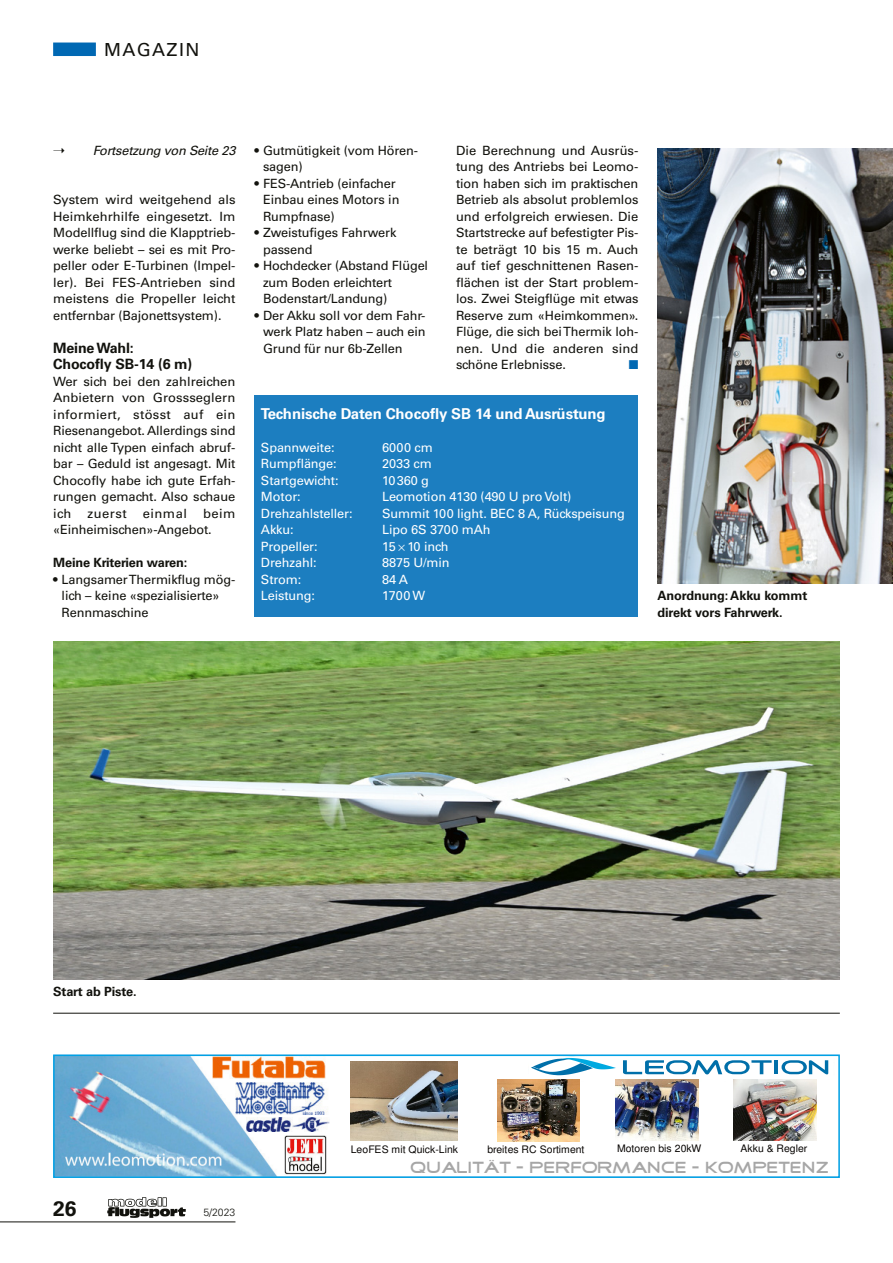
<style>
.page{position:relative;width:893px;height:1263px;background:#fff}
.page>*{position:absolute;margin:0;border:0;box-sizing:border-box;transform-origin:0 0}
.t1{font:700 21px "Univers LT Std";color:#12120d}
.t2{font:18px "Univers LT Std";letter-spacing:.08em;color:#12120d}
.t3{font:16.35px "Leodolter";color:#a6a6a6}
.t4{font:700 15px "Univers LT Std";letter-spacing:-.01em;color:#fff}
.t5{font:700 14.25px/16.5px "Univers LT Std";letter-spacing:-.01em;color:#12120d}
.t6{font:12.75px/16.5px "Univers LT Std";letter-spacing:-.01em;color:#12120d}
.t7{font:12.75px "Univers LT Std";letter-spacing:-.01em;color:#fff}
.t8{font:700 12.75px/16.5px "Univers LT Std";letter-spacing:-.01em;color:#12120d}
.t9{font:italic 12.75px "Univers LT Std";letter-spacing:-.015em;color:#12120d}
.t10{font:12.75px "Zapf Dingbats Std";color:#0068b3}
.t11{font:300 10.5px "Univers LT Std";color:#12120d}
.t12{font:10.35px "Helvetica";color:#060300}
.s1{font-weight:300}
</style>
<div class="page">
<img style="left:108px;top:1197px;width:77px;height:21px">
<hr style="left:0;top:1221px;width:235px;height:1px;background:#12120d">
<div style="left:53px;top:43px;width:43px;height:13px;background:#0068b3"></div>
<img style="left:53px;top:642px;width:787px;height:338px">
<img style="left:657px;top:148px;width:236px;height:436px">
<div style="left:255px;top:396px;width:383px;height:221px;background:#1c7ec0"></div>
<hr style="left:53px;top:1013px;width:787px;height:1px;background:#12120d">
<svg style="left:55px;top:1056px;width:783px;height:120px"></svg>
<img style="left:236px;top:1082px;width:104px;height:32px">
<img style="left:212px;top:1056px;width:113px;height:23px">
<img style="left:285px;top:1136px;width:42px;height:38px">
<img style="left:247px;top:1118px;width:82px;height:13px">
<img style="left:615px;top:1079px;width:83px;height:62px">
<img style="left:733px;top:1079px;width:83px;height:61px">
<img style="left:351px;top:1061px;width:106px;height:79px">
<img style="left:497px;top:1080px;width:83px;height:61px">
<div style="left:53px;top:1054px;width:787px;height:124px;border:1px solid #00a1e5"></div>
<div style="left:529px;top:1057px;width:303px;height:21px;background:#fff"></div>
<svg style="left:531px;top:1058px;width:85px;height:17px"></svg>
<svg style="left:781px;top:1060px;width:47px;height:14px"></svg>
<hr style="left:775px;top:1060px;width:3px;height:14px;background:#006fa9">
<svg style="left:623px;top:1060px;width:149px;height:14px"></svg>
<h2 class="t2" style="left:104px;top:39px;width:97px">MAGAZIN</h2>
<p class="t9" style="left:93px;top:143px;width:144px">Fortsetzung von Seite 23</p>
<p class="t6" style="left:53px;top:191px;width:184px;text-align:justify">System wird weitgehend als Heimkehrhilfe eingesetzt. Im Modellflug sind die Klapptrieb&shy;werke beliebt – sei es mit Pro&shy;peller oder E-Turbinen (Impel&shy;ler). Bei FES-Antrieben sind meistens die Propeller leicht entfernbar (Bajonettsystem).</p>
<p class="t5" style="left:53px;top:340px;width:141px">Meine Wahl:<br>Chocofly SB-14 (6 m)</p>
<p class="t6" style="left:53px;top:373px;width:184px;text-align:justify">Wer sich bei den zahlreichen Anbietern von Grossseglern informiert, stösst auf ein Riesenangebot. Allerdings sind nicht alle Typen einfach abruf&shy;bar – Geduld ist angesagt. Mit Chocofly habe ich gute Erfah&shy;rungen gemacht. Also schaue ich</p>
<p class="t6" style="left:53px;top:505px;width:184px;text-indent:150px">beim «Einheimischen»-Angebot.</p>
<p class="t8" style="left:53px;top:555px;width:136px">Meine Kriterien waren:</p>
<p class="t6" style="left:62px;top:571px;width:175px;text-indent:-8px">• Langsamer Thermikflug mög&shy;lich – keine «spezialisierte»<br>Rennmaschine</p>
<p class="t6" style="left:87px;top:505px;width:41px">zuerst</p>
<p class="t6" style="left:143px;top:505px;width:46px">einmal</p>
<p class="t6" style="left:263px;top:142px;width:157px;text-indent:-8px">• Gutmütigkeit (vom Hören&shy;sagen)</p>
<p class="t6" style="left:263px;top:175px;width:138px;text-indent:-8px">• FES-Antrieb (einfacher<br>Einbau eines Motors in<br>Rumpfnase)</p>
<p class="t6" style="left:263px;top:224px;width:135px;text-indent:-8px">• Zweistufiges Fahrwerk passend</p>
<p class="t6" style="left:263px;top:257px;width:167px;text-indent:-8px">• Hochdecker (Abstand Flügel zum Boden erleichtert<br>Bodenstart/Landung)</p>
<p class="t6" style="left:263px;top:307px;width:164px;text-align:justify;text-indent:-8px">• Der Akku soll vor dem Fahr&shy;werk Platz haben – auch ein Grund für nur 6b-Zellen</p>
<p class="t6" style="left:456px;top:142px;width:184px;text-align:justify">Die Berechnung und Ausrüs&shy;tung des Antriebs bei Leomo&shy;tion haben sich im praktischen Betrieb als absolut problemlos und erfolgreich erwiesen. Die Startstrecke auf befestigter Pis&shy;te beträgt 10 bis 15 m. Auch auf tief geschnittenen Rasen&shy;flächen ist der Start problem&shy;los. Zwei Steigflüge mit etwas Reserve zum «Heimkommen».<br>Flüge, die sich bei Thermik loh&shy;nen. Und die anderen sind schöne Erlebnisse.</p>
<p class="t10" style="left:629px;top:359px;width:11px">■</p>
<p class="t4" style="left:261px;top:405px;width:346px">Technische Daten Chocofly SB 14 und Ausrüstung</p>
<p class="t7" style="left:261px;top:440px;width:75px">Spannweite:</p>
<p class="t7" style="left:382px;top:440px;width:52px">6000 cm</p>
<p class="t7" style="left:261px;top:456px;width:77px">Rumpflänge:</p>
<p class="t7" style="left:382px;top:456px;width:51px">2033 cm</p>
<p class="t7" style="left:261px;top:473px;width:79px">Startgewicht:</p>
<p class="t7" style="left:382px;top:473px;width:48px">10360 g</p>
<p class="t7" style="left:261px;top:489px;width:41px">Motor:</p>
<p class="t7" style="left:382px;top:489px;width:191px">Leomotion 4130 (490 U pro Volt)</p>
<p class="t7" style="left:261px;top:506px;width:93px">Drehzahlsteller:</p>
<p class="t7" style="left:382px;top:506px;width:244px">Summit 100 light. BEC 8 A, Rückspeisung</p>
<p class="t7" style="left:261px;top:522px;width:34px">Akku:</p>
<p class="t7" style="left:382px;top:522px;width:110px">Lipo 6S 3700 mAh</p>
<p class="t7" style="left:261px;top:539px;width:58px">Propeller:</p>
<p class="t7" style="left:382px;top:539px;width:68px">15<span class="s1">×</span>10 inch</p>
<p class="t7" style="left:261px;top:555px;width:57px">Drehzahl:</p>
<p class="t7" style="left:382px;top:555px;width:69px">8875 U/min</p>
<p class="t7" style="left:261px;top:572px;width:42px">Strom:</p>
<p class="t7" style="left:382px;top:572px;width:27px">84 A</p>
<p class="t7" style="left:261px;top:588px;width:56px">Leistung:</p>
<p class="t7" style="left:382px;top:588px;width:45px">1700 W</p>
<p class="t8" style="left:657px;top:588px;width:151px">Anordnung: Akku kommt direkt vors Fahrwerk.</p>
<p class="t8" style="left:53px;top:984px;width:85px">Start ab Piste.</p>
<h1 class="t1" style="left:53px;top:1196px;width:25px">26</h1>
<p class="t11" style="left:203px;top:1206px;width:34px">5/2023</p>
<p class="t12" style="left:351px;top:1145px;width:109px">LeoFES mit Quick-Link</p>
<p class="t12" style="left:487px;top:1145px;width:99px">breites RC Sortiment</p>
<p class="t12" style="left:617px;top:1144px;width:86px">Motoren bis 20kW</p>
<p class="t12" style="left:740px;top:1144px;width:69px">Akku &amp; Regler</p>
<p class="t3" style="left:410px;top:1159px;width:420px">QUALITÄT - PERFORMANCE - KOMPETENZ</p>
</div>
